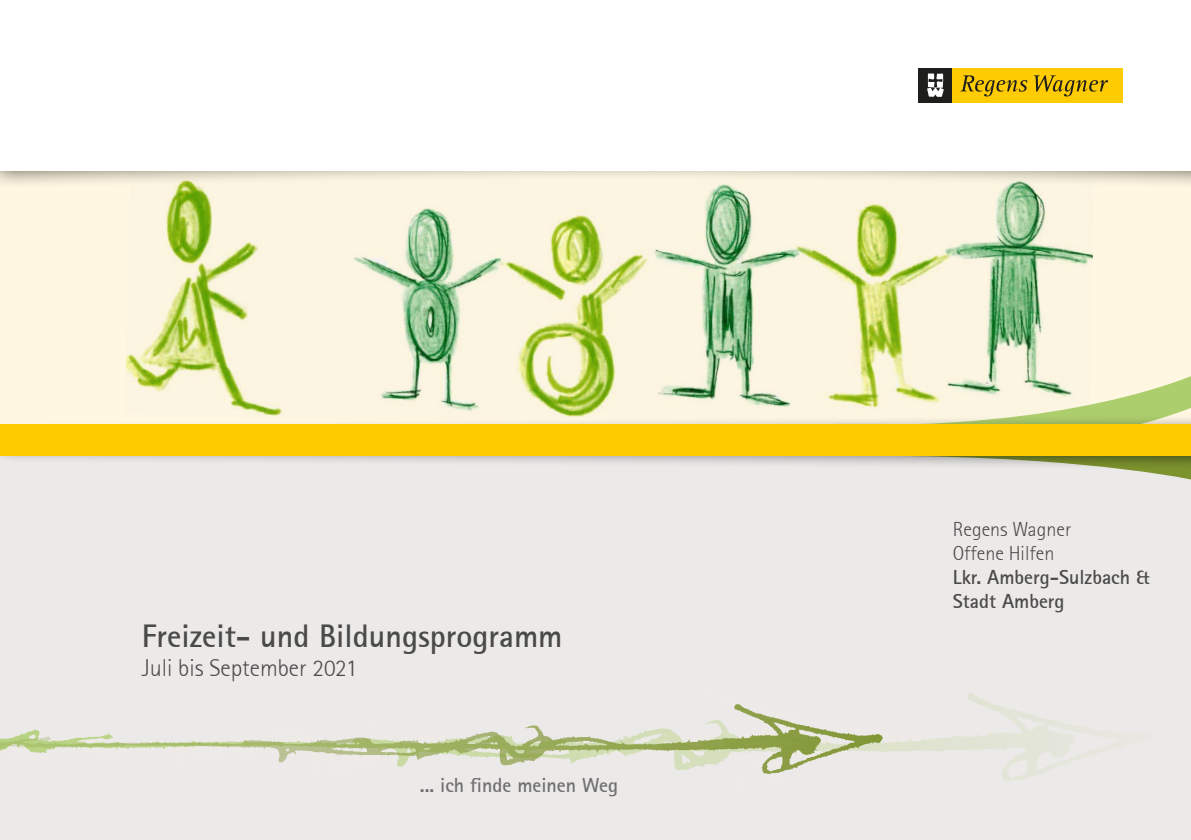
<style>
.page{position:relative;width:1191px;height:840px;background:#fff}
.page>*{position:absolute;margin:0;border:0;box-sizing:border-box;transform-origin:0 0}
.t1{font:700 32px "Rotis Sans Serif";color:#4a4a49}
.t2{font:300 24px "Rotis Sans Serif";color:#4a4a49}
.t3{font:700 20px/24px "Rotis Sans Serif";color:#4a4a49}
.t4{font:300 20px/24px "Rotis Sans Serif";color:#4a4a49}
.t5{font:700 20px "Rotis Sans Serif";color:#706f6f}
</style>
<div class="page">
<div style="left:0;top:454px;width:1191px;height:385px;background:#ece9e9"></div>
<div style="left:0;top:168px;width:1191px;height:257px;background:#fff7e2"></div>
<img style="left:126px;top:188px;width:967px;height:181px">
<div style="left:0;top:0;width:1191px;height:188px;background:#000;opacity:.7"></div>
<div style="left:0;top:0;width:1191px;height:170px;background:#fff"></div>
<svg style="left:0;top:369px;width:1191px;height:111px"></svg>
<div style="left:0;top:423px;width:1191px;height:32px;background:#fc0"></div>
<div style="left:918px;top:68px;width:34px;height:34px;background:#1e1e1c"></div>
<svg style="left:927px;top:73px;width:16px;height:24px"></svg>
<div style="left:952px;top:68px;width:171px;height:34px;background:#ffcc03"></div>
<svg style="left:960px;top:75px;width:148px;height:21px"></svg>
<img style="left:0;top:704px;width:926px;height:70px">
<h1 class="t1" style="left:142px;top:615px;width:422px">Freizeit- und Bildungsprogramm</h1>
<p class="t2" style="left:142px;top:653px;width:217px">Juli bis September 2021</p>
<p class="t5" style="left:420px;top:772px;width:200px">... ich finde meinen Weg</p>
<p class="t4" style="left:952px;top:517px;width:120px">Regens Wagner<br>Offene Hilfen</p>
<p class="t3" style="left:952px;top:564px;width:198px">Lkr. Amberg-Sulzbach &amp;<br>Stadt Amberg</p>
</div>
